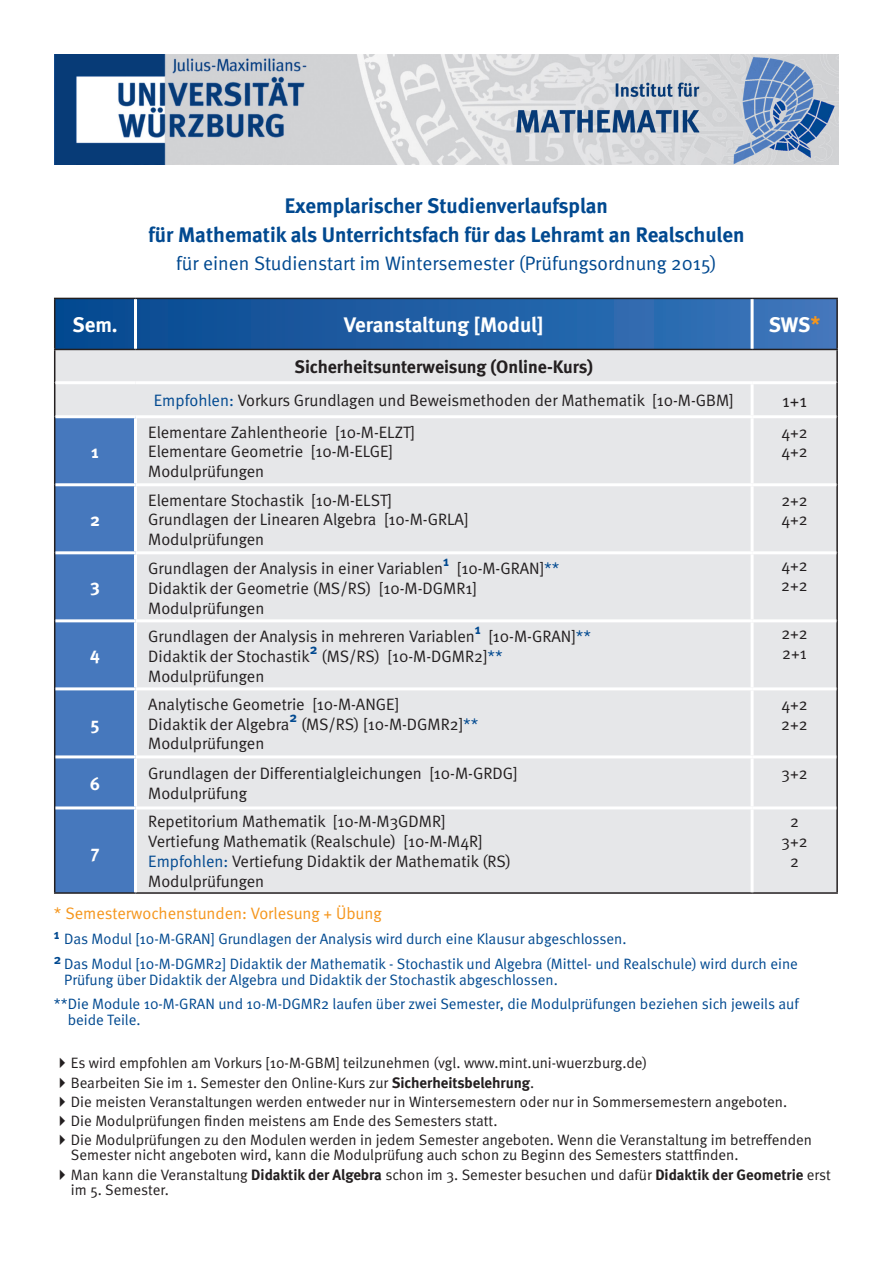
<style>
.page{position:relative;width:893px;height:1263px;background:#fff}
.page>*{position:absolute;margin:0;border:0;box-sizing:border-box;transform-origin:0 0}
.t1{font:700 21px/29.4px "Meta";color:#014990;text-align:center}
.t2{font:700 21px "Meta";letter-spacing:-.005em;color:#fff}
.t3{font:19.5px "Meta Normal";color:#014990}
.t4{font:700 18px "Meta";color:#231f20}
.t5{font:700 18px "Meta";color:#fff}
.t6{font:18px "Meta Normal";color:#231f20}
.t7{font:16.5px/19.8px "Meta Normal";color:#231f20}
.t8{font:16.5px "Meta Normal";letter-spacing:-.005em;color:#f5961d}
.t9{font:15px/19.2px "Meta Normal";color:#231f20}
.t10{font:15px/25px "Meta Normal";color:#014990}
.t11{font:700 13.95px "Meta";color:#014990}
.t12{font:700 13.5px/25px "Meta";color:#014990}
.s1{color:#f5961d}
.s2{color:#014990}
.s3{font-family:"Meta";font-weight:700}
</style>
<div class="page">
<img style="left:54px;top:54px;width:785px;height:111px">
<svg style="left:55px;top:299px;width:781px;height:50px;background:#205ea3"></svg>
<div style="left:55px;top:350px;width:781px;height:542px;background:#e6e7e9"></div>
<div style="left:55px;top:418px;width:79px;height:474px;background:#4678bd"></div>
<hr style="left:54px;top:298px;width:81px;height:1px;background:#231f20">
<hr style="left:54px;top:299px;width:1px;height:50px;background:#231f20">
<hr style="left:135px;top:298px;width:617px;height:1px;background:#231f20">
<hr style="left:752px;top:298px;width:86px;height:1px;background:#231f20">
<hr style="left:836px;top:299px;width:2px;height:50px;background:#231f20">
<hr style="left:54px;top:349px;width:81px;height:1px;background:#231f20">
<hr style="left:54px;top:350px;width:1px;height:33px;background:#231f20">
<hr style="left:135px;top:349px;width:617px;height:1px;background:#231f20">
<hr style="left:752px;top:349px;width:86px;height:1px;background:#231f20">
<hr style="left:836px;top:350px;width:2px;height:33px;background:#231f20">
<hr style="left:54px;top:383px;width:1px;height:34px;background:#231f20">
<hr style="left:54px;top:417px;width:1px;height:68px;background:#231f20">
<hr style="left:836px;top:417px;width:2px;height:68px;background:#231f20">
<hr style="left:54px;top:485px;width:1px;height:68px;background:#231f20">
<hr style="left:836px;top:485px;width:2px;height:68px;background:#231f20">
<hr style="left:54px;top:553px;width:1px;height:68px;background:#231f20">
<hr style="left:836px;top:553px;width:2px;height:68px;background:#231f20">
<hr style="left:54px;top:621px;width:1px;height:68px;background:#231f20">
<hr style="left:836px;top:621px;width:2px;height:68px;background:#231f20">
<hr style="left:54px;top:689px;width:1px;height:68px;background:#231f20">
<hr style="left:836px;top:689px;width:2px;height:68px;background:#231f20">
<hr style="left:54px;top:757px;width:1px;height:51px;background:#231f20">
<hr style="left:836px;top:757px;width:2px;height:51px;background:#231f20">
<hr style="left:54px;top:808px;width:1px;height:84px;background:#231f20">
<hr style="left:836px;top:808px;width:2px;height:84px;background:#231f20">
<hr style="left:54px;top:892px;width:81px;height:2px;background:#231f20">
<hr style="left:135px;top:892px;width:617px;height:2px;background:#231f20">
<hr style="left:752px;top:892px;width:86px;height:2px;background:#231f20">
<hr style="left:135px;top:381px;width:617px;height:3px;background:#fff">
<hr style="left:752px;top:381px;width:84px;height:3px;background:#fff">
<hr style="left:751px;top:418px;width:3px;height:65px;background:#fff">
<hr style="left:135px;top:483px;width:617px;height:3px;background:#fff">
<hr style="left:752px;top:483px;width:84px;height:3px;background:#fff">
<hr style="left:751px;top:486px;width:3px;height:65px;background:#fff">
<hr style="left:135px;top:551px;width:617px;height:3px;background:#fff">
<hr style="left:752px;top:551px;width:84px;height:3px;background:#fff">
<hr style="left:751px;top:554px;width:3px;height:65px;background:#fff">
<hr style="left:135px;top:619px;width:617px;height:3px;background:#fff">
<hr style="left:752px;top:619px;width:84px;height:3px;background:#fff">
<hr style="left:751px;top:622px;width:3px;height:65px;background:#fff">
<hr style="left:135px;top:687px;width:617px;height:3px;background:#fff">
<hr style="left:752px;top:687px;width:84px;height:3px;background:#fff">
<hr style="left:751px;top:690px;width:3px;height:65px;background:#fff">
<hr style="left:135px;top:755px;width:617px;height:3px;background:#fff">
<hr style="left:752px;top:755px;width:84px;height:3px;background:#fff">
<hr style="left:751px;top:758px;width:3px;height:48px;background:#fff">
<hr style="left:135px;top:806px;width:617px;height:3px;background:#fff">
<hr style="left:752px;top:806px;width:84px;height:3px;background:#fff">
<hr style="left:751px;top:809px;width:3px;height:83px;background:#fff">
<hr style="left:55px;top:483px;width:80px;height:3px;background:#fff">
<hr style="left:55px;top:551px;width:80px;height:3px;background:#fff">
<hr style="left:55px;top:619px;width:80px;height:3px;background:#fff">
<hr style="left:55px;top:687px;width:80px;height:3px;background:#fff">
<hr style="left:55px;top:755px;width:80px;height:3px;background:#fff">
<hr style="left:55px;top:806px;width:80px;height:3px;background:#fff">
<hr style="left:751px;top:299px;width:3px;height:50px;background:#fff">
<hr style="left:836px;top:383px;width:2px;height:34px;background:#231f20">
<hr style="left:751px;top:384px;width:3px;height:31px;background:#fff">
<hr style="left:55px;top:415px;width:80px;height:3px;background:#fff">
<hr style="left:135px;top:415px;width:617px;height:3px;background:#fff">
<hr style="left:752px;top:415px;width:84px;height:3px;background:#fff">
<hr style="left:134px;top:299px;width:3px;height:50px;background:#fff">
<hr style="left:134px;top:418px;width:3px;height:65px;background:#fff">
<hr style="left:134px;top:486px;width:3px;height:65px;background:#fff">
<hr style="left:134px;top:554px;width:3px;height:65px;background:#fff">
<hr style="left:134px;top:622px;width:3px;height:65px;background:#fff">
<hr style="left:134px;top:690px;width:3px;height:65px;background:#fff">
<hr style="left:134px;top:758px;width:3px;height:48px;background:#fff">
<hr style="left:134px;top:809px;width:3px;height:83px;background:#fff">
<hr style="left:55px;top:381px;width:80px;height:3px;background:#fff">
<p class="t1" style="left:149px;top:191px;width:597px">Exemplarischer Studienverlaufsplan<br>für Mathematik als Unterrichtsfach für das Lehramt an Realschulen</p>
<p class="t3" style="left:176px;top:252px;width:542px">für einen Studienstart im Wintersemester (Prüfungsordnung 2015)</p>
<p class="t2" style="left:72px;top:313px;width:47px">Sem.</p>
<p class="t2" style="left:344px;top:313px;width:201px">Veranstaltung [Modul]</p>
<p class="t2" style="left:769px;top:313px;width:53px">SWS<span class="s1">*</span></p>
<p class="t4" style="left:294px;top:356px;width:300px">Sicherheitsunterweisung (Online-Kurs)</p>
<p class="t7" style="left:154px;top:390px;width:581px"><span class="s2">Empfohlen:</span> Vorkurs Grundlagen und Beweismethoden der Mathematik [10-M-GBM]</p>
<p class="t6" style="left:782px;top:390px;width:26px">1+1</p>
<p class="t5" style="left:91px;top:441px;width:9px">1</p>
<p class="t7" style="left:148px;top:422px;width:268px">Elementare Zahlentheorie [10-M-ELZT]<br>Elementare Geometrie [10-M-ELGE]<br>Modulprüfungen</p>
<p class="t7" style="left:781px;top:422px;width:28px">4+2<br>4+2</p>
<p class="t5" style="left:90px;top:509px;width:12px">2</p>
<p class="t5" style="left:90px;top:575px;width:11px">3</p>
<p class="t5" style="left:90px;top:643px;width:11px">4</p>
<p class="t5" style="left:91px;top:713px;width:11px">5</p>
<p class="t7" style="left:148px;top:490px;width:322px">Elementare Stochastik [10-M-ELST]<br>Grundlagen der Linearen Algebra [10-M-GRLA]<br>Modulprüfungen</p>
<p class="t7" style="left:781px;top:490px;width:28px">2+2<br>4+2</p>
<p class="t7" style="left:148px;top:559px;width:297px">Grundlagen der Analysis in einer Variablen</p>
<p class="t11" style="left:443px;top:553px;width:7px">1</p>
<p class="t7" style="left:148px;top:559px;width:413px;text-indent:309px">[10-M-GRAN]<span class="s2">**<br></span>Didaktik der Geometrie (MS/RS) [10-M-DGMR1]<br>Modulprüfungen</p>
<p class="t7" style="left:781px;top:556px;width:28px">4+2<br>2+2</p>
<p class="t7" style="left:148px;top:627px;width:328px">Grundlagen der Analysis in mehreren Variablen</p>
<p class="t11" style="left:475px;top:621px;width:7px">1</p>
<p class="t7" style="left:488px;top:627px;width:104px">[10-M-GRAN]<span class="s2">**</span></p>
<p class="t7" style="left:148px;top:646px;width:163px">Didaktik der Stochastik</p>
<p class="t11" style="left:310px;top:641px;width:9px">2</p>
<p class="t7" style="left:321px;top:646px;width:183px">(MS/RS) [10-M-DGMR2]<span class="s2">**</span></p>
<p class="t7" style="left:148px;top:666px;width:118px">Modulprüfungen</p>
<p class="t7" style="left:148px;top:694px;width:252px">Analytische Geometrie [10-M-ANGE]<br>Didaktik der Algebra</p>
<p class="t11" style="left:289px;top:708px;width:9px">2</p>
<p class="t7" style="left:301px;top:714px;width:179px">(MS/RS) [10-M-DGMR2]<span class="s2">**</span></p>
<p class="t7" style="left:148px;top:733px;width:118px">Modulprüfungen</p>
<p class="t7" style="left:781px;top:624px;width:28px">2+2<br>2+1</p>
<p class="t7" style="left:781px;top:694px;width:28px">4+2<br>2+2</p>
<p class="t5" style="left:90px;top:773px;width:12px">6</p>
<p class="t7" style="left:148px;top:763px;width:371px">Grundlagen der Differentialgleichungen [10-M-GRDG]<br>Modulprüfung</p>
<p class="t7" style="left:781px;top:763px;width:28px">3+2</p>
<p class="t7" style="left:148px;top:811px;width:364px">Repetitorium Mathematik [10-M-M3GDMR] Vertiefung Mathematik (Realschule) [10-M-M4R] <span class="s2">Empfohlen:</span> Vertiefung Didaktik der Mathematik (RS)<br>Modulprüfungen</p>
<p class="t7" style="left:781px;top:811px;width:28px;text-align:center">2<br>3+2<br>2</p>
<p class="t8" style="left:54px;top:903px;width:329px">* Semesterwochenstunden: Vorlesung + Übung</p>
<p class="t10" style="left:64px;top:926px;width:735px">Das Modul [10-M-GRAN] Grundlagen der Analysis wird durch eine Klausur abgeschlossen.<br>Das Modul [10-M-DGMR2] Didaktik der Mathematik - Stochastik und Algebra (Mittel- und Realschule) wird durch eine</p>
<p class="t10" style="left:54px;top:968px;width:746px;line-height:23.5px;text-indent:10px">Prüfung über Didaktik der Algebra und Didaktik der Stochastik abgeschlossen.<br>**Die Module 10-M-GRAN und 10-M-DGMR2 laufen über zwei Semester, die Modulprüfungen beziehen sich jeweils auf</p>
<p class="t10" style="left:68px;top:1007px;width:74px">beide Teile.</p>
<p class="t5" style="left:91px;top:841px;width:10px">7</p>
<p class="t12" style="left:54px;top:922px;width:9px">1<br>2</p>
<p class="t9" style="left:71px;top:1053px;width:743px">Es wird empfohlen am Vorkurs [10-M-GBM] teilzunehmen (vgl. www.mint.uni-wuerzburg.de)<br>Bearbeiten Sie im 1. Semester den Online-Kurs zur <span class="s3">Sicherheitsbelehrung</span>.<br>Die meisten Veranstaltungen werden entweder nur in Wintersemestern oder nur in Sommersemestern angeboten.<br>Die Modulprüfungen finden meistens am Ende des Semesters statt.<br>Die Modulprüfungen zu den Modulen werden in jedem Semester angeboten. Wenn die Veranstaltung im betreffenden</p>
<p class="t9" style="left:71px;top:1145px;width:761px">Semester nicht angeboten wird, kann die Modulprüfung auch schon zu Beginn des Semesters stattfinden.<br>Man kann die Veranstaltung <span class="s3">Didaktik der Algebra</span> schon im 3. Semester besuchen und dafür <span class="s3">Didaktik der Geometrie</span> erst</p>
<p class="t9" style="left:71px;top:1179px;width:99px">im 5. Semester.</p>
</div>
